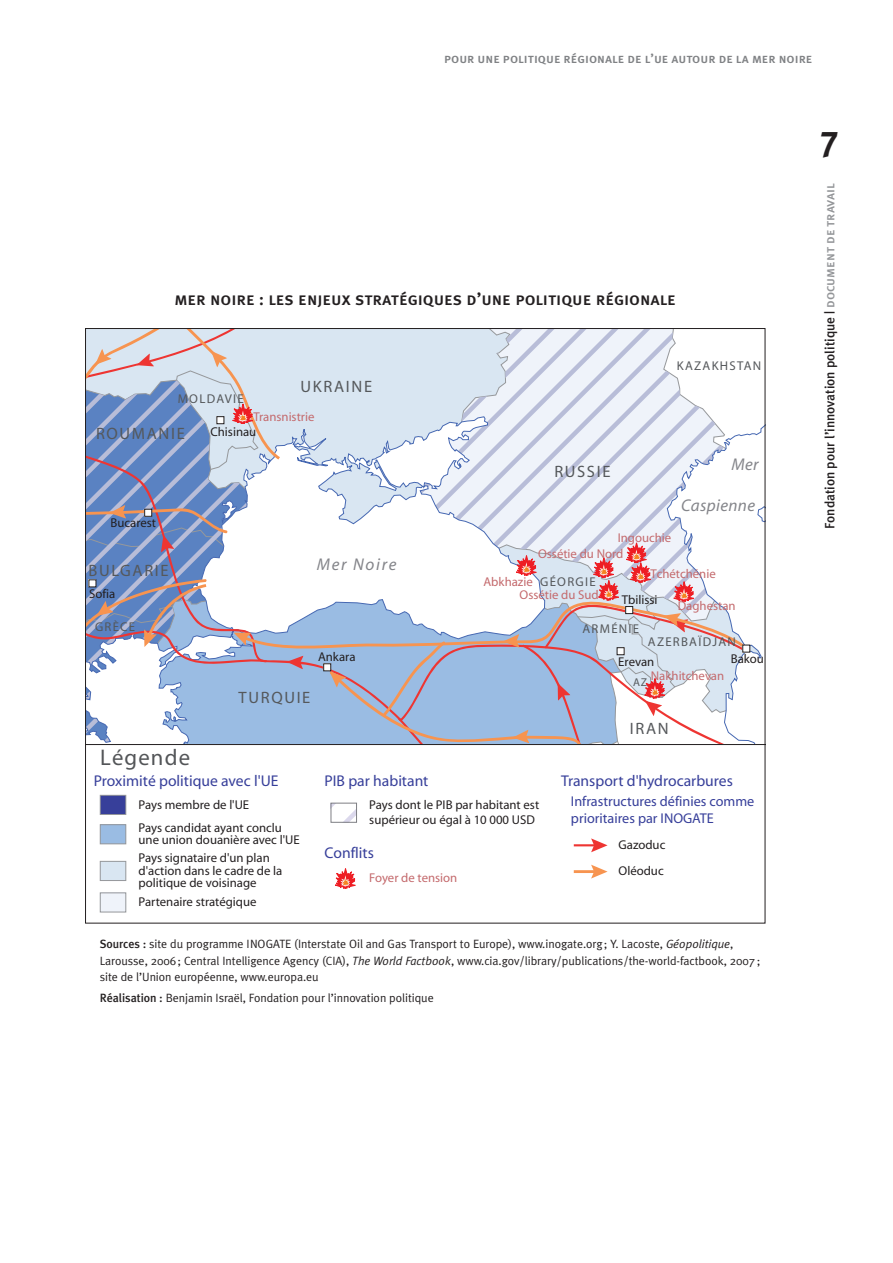
<style>
.page{position:relative;width:893px;height:1263px;background:#fff}
.page>*{position:absolute;margin:0;border:0;box-sizing:border-box;transform-origin:0 0}
.t1{font:36px "Meta Plus Bold Caps";color:#231f20}
.t2{font:22.65px "Myriad";letter-spacing:.05em;color:#535558}
.t3{font:18px "Meta Plus Medium Caps";letter-spacing:-.005em;color:#231f20}
.t4{font:italic 17.1px "Myriad";letter-spacing:.02em;color:#84858a}
.t5{font:italic 17.1px "Myriad";letter-spacing:.1em;color:#84858a}
.t6{font:16.5px "Myriad";letter-spacing:.1em;color:#55585b}
.t7{font:15.6px "Myriad";color:#373f9a}
.t8{font:14.25px/17.1px "Myriad";color:#373f9a}
.t9{font:500 13.5px "Meta Plus";color:#231f20}
.t10{font:13.5px "Meta Plus Medium Caps";color:#808285}
.t11{font:12.75px/12.8px "Myriad";color:#231f20}
.t12{font:12.75px "Myriad";color:#c46a6d}
.t13{font:12.75px "Myriad";letter-spacing:.1em;color:#55585b}
.t14{font:12px/16.5px "Meta Plus Normal";letter-spacing:-.005em;color:#231f20}
.t15{font:11.4px "Myriad";color:#55585b}
.s1{font-family:"Meta Plus";font-weight:500}
.s2{font-style:italic}
.s3{font-family:"Meta Plus Medium Caps";font-weight:400;color:#939598}
</style>
<div class="page">
<svg style="left:87px;top:330px;width:676px;height:583px"></svg>
<p class="t10" style="left:444px;top:51px;width:370px">pour une politique régionale de l’ue autour de la mer noire</p>
<h3 class="t3" style="left:174px;top:288px;width:503px">mer noire : les enjeux stratégiques d’une politique régionale</h3>
<p class="t13" style="left:178px;top:392px;width:67px">MOLDAVIE</p>
<h3 class="t6" style="left:301px;top:379px;width:73px">UKRAINE</h3>
<p class="t12" style="left:253px;top:411px;width:63px">Transnistrie</p>
<h3 class="t6" style="left:96px;top:426px;width:90px">ROUMANIE</h3>
<p class="t11" style="left:210px;top:426px;width:47px">Chisinau</p>
<p class="t11" style="left:110px;top:517px;width:47px">Bucarest</p>
<h3 class="t6" style="left:89px;top:562px;width:82px">BULGARIE</h3>
<p class="t11" style="left:89px;top:588px;width:28px">Sofia</p>
<p class="t13" style="left:95px;top:620px;width:42px">GRÈCE</p>
<h2 class="t2" style="left:100px;top:746px;width:91px">Légende</h2>
<h3 class="t5" style="left:317px;top:556px;width:81px">Mer Noire</h3>
<p class="t11" style="left:318px;top:651px;width:39px">Ankara</p>
<h3 class="t6" style="left:239px;top:690px;width:73px">TURQUIE</h3>
<p class="t13" style="left:677px;top:359px;width:86px">KAZAKHSTAN</p>
<h3 class="t6" style="left:554px;top:464px;width:58px">RUSSIE</h3>
<p class="t12" style="left:618px;top:531px;width:55px">Ingouchie</p>
<h3 class="t4" style="left:731px;top:456px;width:29px">Mer</h3>
<h3 class="t4" style="left:681px;top:497px;width:75px">Caspienne</h3>
<p class="t12" style="left:538px;top:547px;width:87px">Ossétie du Nord</p>
<p class="t12" style="left:483px;top:575px;width:51px">Abkhazie</p>
<p class="t13" style="left:540px;top:575px;width:57px">GÉORGIE</p>
<p class="t12" style="left:650px;top:568px;width:67px">Tchétchénie</p>
<p class="t12" style="left:520px;top:589px;width:81px">Ossétie du Sud</p>
<p class="t11" style="left:622px;top:594px;width:37px">Tbilissi</p>
<p class="t12" style="left:678px;top:600px;width:59px">Daghestan</p>
<p class="t13" style="left:583px;top:622px;width:58px">ARMÉNIE</p>
<p class="t13" style="left:648px;top:635px;width:90px">AZERBAÏDJAN</p>
<p class="t11" style="left:618px;top:656px;width:37px">Erevan</p>
<p class="t11" style="left:731px;top:653px;width:35px">Bakou</p>
<p class="t12" style="left:651px;top:669px;width:75px">Nakhitchevan</p>
<p class="t15" style="left:633px;top:677px;width:18px">AZ.</p>
<h3 class="t6" style="left:630px;top:720px;width:40px">IRAN</h3>
<h3 class="t7" style="left:94px;top:773px;width:186px">Proximité politique avec l'UE</h3>
<p class="t11" style="left:139px;top:793px;width:145px;line-height:23px">Pays membre de l'UE<br>Pays candidat ayant conclu</p>
<p class="t11" style="left:139px;top:834px;width:163px">une union douanière avec l'UE</p>
<p class="t11" style="left:139px;top:852px;width:145px">Pays signataire d'un plan d'action dans le cadre de la politique de voisinage</p>
<p class="t11" style="left:139px;top:895px;width:120px">Partenaire stratégique</p>
<h3 class="t7" style="left:325px;top:773px;width:105px">PIB par habitant</h3>
<p class="t11" style="left:369px;top:798px;width:171px;line-height:14.2px">Pays dont le PIB par habitant est supérieur ou égal à 10 000 USD</p>
<h3 class="t7" style="left:325px;top:845px;width:51px">Conflits</h3>
<p class="t12" style="left:369px;top:872px;width:90px">Foyer de tension</p>
<h3 class="t7" style="left:561px;top:773px;width:173px">Transport d'hydrocarbures</h3>
<p class="t8" style="left:571px;top:793px;width:185px">Infrastructures définies comme prioritaires par INOGATE</p>
<p class="t11" style="left:618px;top:832px;width:48px;line-height:26.2px">Gazoduc<br>Oléoduc</p>
<p class="t14" style="left:100px;top:936px;width:662px"><span class="s1">Sources :</span> site du programme INOGATE (Interstate Oil and Gas Transport to Europe), www.inogate.org ; Y. Lacoste, <span class="s2">Géopolitique</span>,<br>Larousse, 2006 ; Central Intelligence Agency (CIA), <span class="s2">The World Factbook</span>, www.cia.gov/library/publications/the-world-factbook, 2007 ; site de l’Union européenne, www.europa.eu</p>
<p class="t14" style="left:100px;top:989px;width:336px"><span class="s1">Réalisation :</span> Benjamin Israël, Fondation pour l’innovation politique</p>
<h1 class="t1" style="left:820px;top:122px;width:21px">7</h1>
<p class="t9" style="left:822px;top:529px;width:347px;rotate:-90deg">fondation pour l’innovation politique | <span class="s3">document de travail</span></p>
</div>
